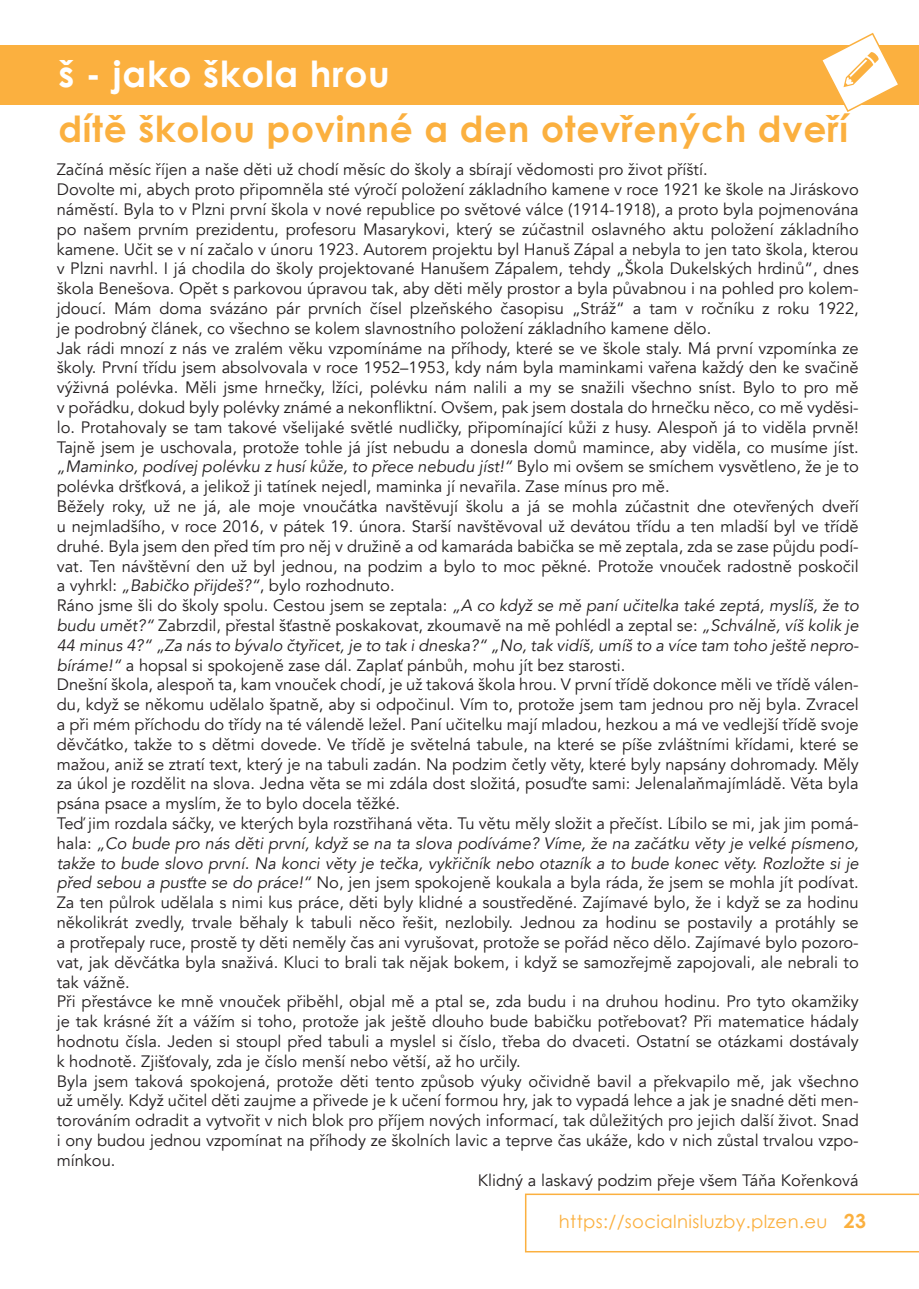
<style>
.page{position:relative;width:919px;height:1289px;background:#fff}
.page>*{position:absolute;margin:0;border:0;box-sizing:border-box;transform-origin:0 0}
.t1{font:700 36px "Century Gothic";letter-spacing:.02em;color:#fbb03f}
.t2{font:700 36px "Century Gothic";letter-spacing:.02em;color:#fff}
.t3{font:18px "Century Gothic";letter-spacing:.02em;color:#fbb03f}
.t4{font:16.5px "Avenir";color:#231f20}
.t5{font:italic 16.5px "Avenir";color:#231f20}
.s1{font-style:normal}
.s2{font-style:italic}
.s3{font-weight:700;font-size:19.5px}
</style>
<div class="page">
<svg style="left:525px;top:1193px;width:393px;height:59px"></svg>
<div style="left:0;top:45px;width:918px;height:60px;background:#fbb03f"></div>
<svg style="left:822px;top:33px;width:76px;height:79px"></svg>
<h1 class="t2" style="left:58px;top:47px;width:333px">š - jako škola hrou</h1>
<h1 class="t1" style="left:58px;top:101px;width:791px">dítě školou povinné a den otevřených dveří</h1>
<p class="t4" style="left:57px;top:160px;width:652px">Začíná měsíc říjen a naše děti už chodí měsíc do školy a sbírají vědomosti pro život příští.</p>
<p class="t4" style="left:57px;top:180px;width:803px">Dovolte mi, abych proto připomněla sté výročí položení základního kamene v roce 1921 ke škole na Jiráskovo</p>
<p class="t4" style="left:57px;top:199px;width:803px">náměstí. Byla to v Plzni první škola v nové republice po světové válce (1914-1918), a proto byla pojmenována</p>
<p class="t4" style="left:57px;top:219px;width:803px">po našem prvním prezidentu, profesoru Masarykovi, který se zúčastnil oslavného aktu položení základního</p>
<p class="t4" style="left:57px;top:239px;width:803px">kamene. Učit se v ní začalo v únoru 1923. Autorem projektu byl Hanuš Zápal a nebyla to jen tato škola, kterou</p>
<p class="t4" style="left:57px;top:259px;width:803px">v Plzni navrhl. I já chodila do školy projektované Hanušem Zápalem, tehdy „Škola Dukelských hrdinů“, dnes</p>
<p class="t4" style="left:57px;top:279px;width:803px">škola Benešova. Opět s parkovou úpravou tak, aby děti měly prostor a byla půvabnou i na pohled pro kolem-</p>
<p class="t4" style="left:57px;top:298px;width:803px">jdoucí. Mám doma svázáno pár prvních čísel plzeňského časopisu „Stráž“ a tam v ročníku z roku 1922,</p>
<p class="t4" style="left:57px;top:318px;width:656px">je podrobný článek, co všechno se kolem slavnostního položení základního kamene dělo.</p>
<p class="t4" style="left:57px;top:338px;width:803px">Jak rádi mnozí z nás ve zralém věku vzpomínáme na příhody, které se ve škole staly. Má první vzpomínka ze</p>
<p class="t4" style="left:57px;top:358px;width:803px">školy. První třídu jsem absolvovala v roce 1952–1953, kdy nám byla maminkami vařena každý den ke svačině</p>
<p class="t4" style="left:57px;top:378px;width:803px">výživná polévka. Měli jsme hrnečky, lžíci, polévku nám nalili a my se snažili všechno sníst. Bylo to pro mě</p>
<p class="t4" style="left:57px;top:397px;width:803px">v pořádku, dokud byly polévky známé a nekonfliktní. Ovšem, pak jsem dostala do hrnečku něco, co mě vyděsi-</p>
<p class="t4" style="left:57px;top:417px;width:803px">lo. Protahovaly se tam takové všelijaké světlé nudličky, připomínající kůži z husy. Alespoň já to viděla prvně!</p>
<p class="t4" style="left:57px;top:437px;width:803px">Tajně jsem je uschovala, protože tohle já jíst nebudu a donesla domů mamince, aby viděla, co musíme jíst.</p>
<p class="t5" style="left:57px;top:457px;width:803px">„Maminko, podívej polévku z husí kůže, to přece nebudu jíst!“ <span class="s1">Bylo mi ovšem se smíchem vysvětleno, že je to</span></p>
<p class="t4" style="left:57px;top:477px;width:614px">polévka dršťková, a jelikož ji tatínek nejedl, maminka jí nevařila. Zase mínus pro mě.</p>
<p class="t4" style="left:57px;top:496px;width:803px">Běžely roky, už ne já, ale moje vnoučátka navštěvují školu a já se mohla zúčastnit dne otevřených dveří</p>
<p class="t4" style="left:57px;top:516px;width:803px">u nejmladšího, v roce 2016, v pátek 19. února. Starší navštěvoval už devátou třídu a ten mladší byl ve třídě</p>
<p class="t4" style="left:57px;top:536px;width:803px">druhé. Byla jsem den před tím pro něj v družině a od kamaráda babička se mě zeptala, zda se zase půjdu podí-</p>
<p class="t4" style="left:57px;top:556px;width:803px">vat. Ten návštěvní den už byl jednou, na podzim a bylo to moc pěkné. Protože vnouček radostně poskočil</p>
<p class="t4" style="left:57px;top:576px;width:339px">a vyhrkl: <span class="s2">„Babičko přijdeš?“</span>, bylo rozhodnuto.</p>
<p class="t5" style="left:57px;top:595px;width:803px"><span class="s1">Ráno jsme šli do školy spolu. Cestou jsem se zeptala:</span> „A co když se mě paní učitelka také zeptá, myslíš, že to</p>
<p class="t4" style="left:57px;top:615px;width:803px"><span class="s2">budu umět?“</span> Zabrzdil, přestal šťastně poskakovat, zkoumavě na mě pohlédl a zeptal se: <span class="s2">„Schválně, víš kolik je</span></p>
<p class="t5" style="left:57px;top:635px;width:803px">44 minus 4?“ „Za nás to bývalo čtyřicet, je to tak i dneska?“ „No, tak vidíš, umíš to a více tam toho ještě nepro-</p>
<p class="t4" style="left:57px;top:655px;width:570px"><span class="s2">bíráme!“</span> a hopsal si spokojeně zase dál. Zaplať pánbůh, mohu jít bez starosti.</p>
<p class="t4" style="left:57px;top:675px;width:803px">Dnešní škola, alespoň ta, kam vnouček chodí, je už taková škola hrou. V první třídě dokonce měli ve třídě válen-</p>
<p class="t4" style="left:57px;top:694px;width:803px">du, když se někomu udělalo špatně, aby si odpočinul. Vím to, protože jsem tam jednou pro něj byla. Zvracel</p>
<p class="t4" style="left:57px;top:714px;width:803px">a při mém příchodu do třídy na té válendě ležel. Paní učitelku mají mladou, hezkou a má ve vedlejší třídě svoje</p>
<p class="t4" style="left:57px;top:734px;width:803px">děvčátko, takže to s dětmi dovede. Ve třídě je světelná tabule, na které se píše zvláštními křídami, které se</p>
<p class="t4" style="left:57px;top:754px;width:803px">mažou, aniž se ztratí text, který je na tabuli zadán. Na podzim četly věty, které byly napsány dohromady. Měly</p>
<p class="t4" style="left:57px;top:774px;width:803px">za úkol je rozdělit na slova. Jedna věta se mi zdála dost složitá, posuďte sami: Jelenalaňmajímládě. Věta byla</p>
<p class="t4" style="left:57px;top:793px;width:345px">psána psace a myslím, že to bylo docela těžké.</p>
<p class="t4" style="left:57px;top:813px;width:803px">Teď jim rozdala sáčky, ve kterých byla rozstřihaná věta. Tu větu měly složit a přečíst. Líbilo se mi, jak jim pomá-</p>
<p class="t5" style="left:57px;top:833px;width:803px"><span class="s1">hala:</span> „Co bude pro nás děti první, když se na ta slova podíváme? Víme, že na začátku věty je velké písmeno,</p>
<p class="t5" style="left:57px;top:853px;width:803px">takže to bude slovo první. Na konci věty je tečka, vykřičník nebo otazník a to bude konec věty. Rozložte si je</p>
<p class="t4" style="left:57px;top:873px;width:803px"><span class="s2">před sebou a pusťte se do práce!“</span> No, jen jsem spokojeně koukala a byla ráda, že jsem se mohla jít podívat.</p>
<p class="t4" style="left:57px;top:892px;width:803px">Za ten půlrok udělala s nimi kus práce, děti byly klidné a soustředěné. Zajímavé bylo, že i když se za hodinu</p>
<p class="t4" style="left:57px;top:912px;width:803px">několikrát zvedly, trvale běhaly k tabuli něco řešit, nezlobily. Jednou za hodinu se postavily a protáhly se</p>
<p class="t4" style="left:57px;top:932px;width:803px">a protřepaly ruce, prostě ty děti neměly čas ani vyrušovat, protože se pořád něco dělo. Zajímavé bylo pozoro-</p>
<p class="t4" style="left:57px;top:952px;width:803px">vat, jak děvčátka byla snaživá. Kluci to brali tak nějak bokem, i když se samozřejmě zapojovali, ale nebrali to</p>
<p class="t4" style="left:57px;top:972px;width:75px">tak vážně.</p>
<p class="t4" style="left:57px;top:991px;width:803px">Při přestávce ke mně vnouček přiběhl, objal mě a ptal se, zda budu i na druhou hodinu. Pro tyto okamžiky</p>
<p class="t4" style="left:57px;top:1011px;width:803px">je tak krásné žít a vážím si toho, protože jak ještě dlouho bude babičku potřebovat? Při matematice hádaly</p>
<p class="t4" style="left:57px;top:1031px;width:803px">hodnotu čísla. Jeden si stoupl před tabuli a myslel si číslo, třeba do dvaceti. Ostatní se otázkami dostávaly</p>
<p class="t4" style="left:57px;top:1051px;width:465px">k hodnotě. Zjišťovaly, zda je číslo menší nebo větší, až ho určily.</p>
<p class="t4" style="left:57px;top:1071px;width:803px">Byla jsem taková spokojená, protože děti tento způsob výuky očividně bavil a překvapilo mě, jak všechno</p>
<p class="t4" style="left:57px;top:1090px;width:803px">už uměly. Když učitel děti zaujme a přivede je k učení formou hry, jak to vypadá lehce a jak je snadné děti men-</p>
<p class="t4" style="left:57px;top:1110px;width:803px">torováním odradit a vytvořit v nich blok pro příjem nových informací, tak důležitých pro jejich další život. Snad</p>
<p class="t4" style="left:57px;top:1130px;width:803px">i ony budou jednou vzpomínat na příhody ze školních lavic a teprve čas ukáže, kdo v nich zůstal trvalou vzpo-</p>
<p class="t4" style="left:57px;top:1150px;width:60px">mínkou.</p>
<p class="t4" style="left:477px;top:1170px;width:382px">Klidný a laskavý podzim přeje všem Táňa Kořenková</p>
<p class="t3" style="left:559px;top:1209px;width:309px">https://socialnisluzby.plzen.eu <span class="s3">23</span></p>
</div>
